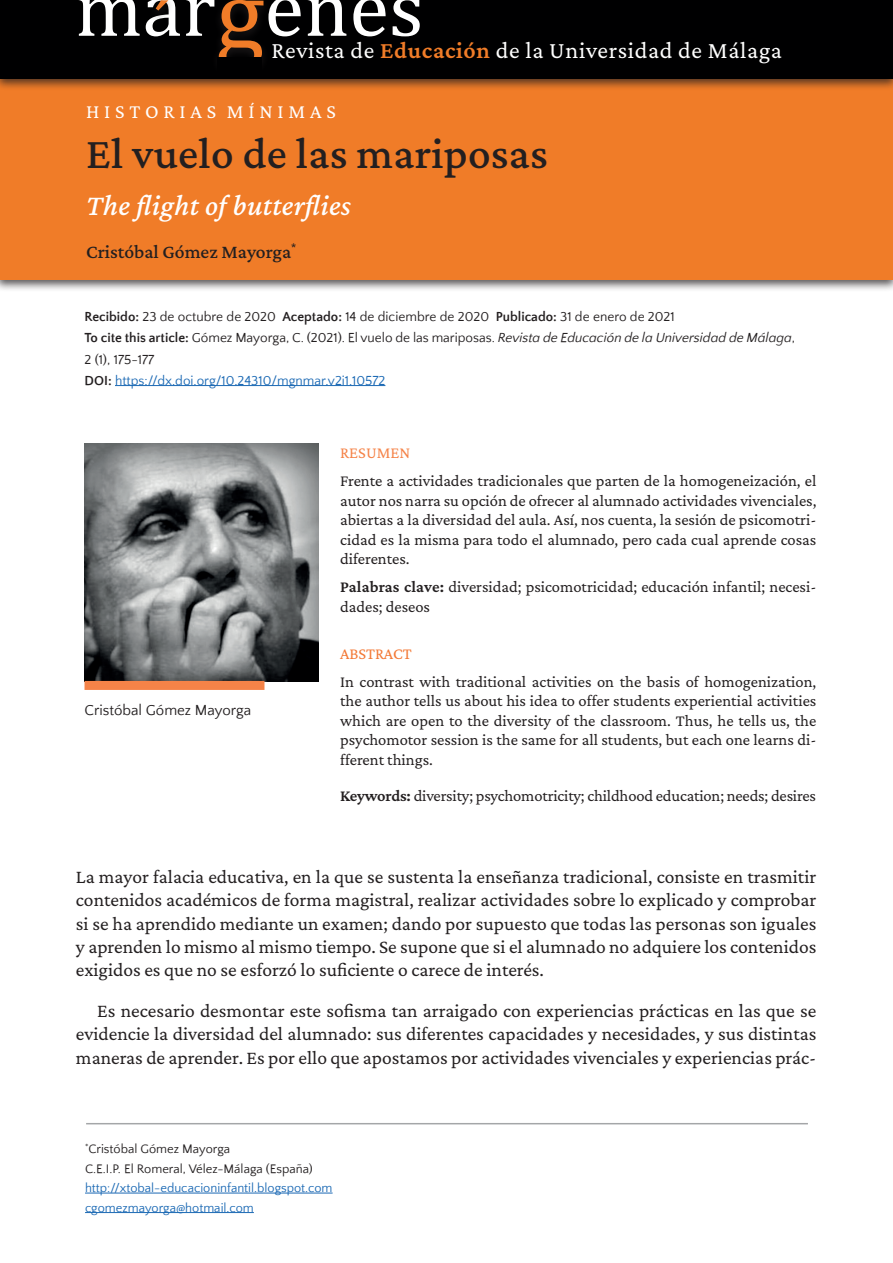
<style>
.page{position:relative;width:893px;height:1263px;background:#fff}
.page>*{position:absolute;margin:0;border:0;box-sizing:border-box;transform-origin:0 0}
.t1{font:500 45px "Crimson Pro";letter-spacing:.005em;color:#231f20}
.t2{font:italic 500 30px "Crimson Pro";letter-spacing:.01em;color:#fff}
.t3{font:24px "Crimson Pro";letter-spacing:.025em;color:#fff}
.t4{font:20.25px "Crimson Pro";letter-spacing:.24em;color:#fff}
.t5{font:19.5px/23.4px "Crimson Pro";color:#231f20;text-align:justify}
.t6{font:500 19.5px "Crimson Pro";color:#231f20}
.t7{font:16.5px/19.5px "Crimson Pro";color:#231f20;text-align:justify}
.t8{font:16.5px "Crimson Pro";color:#f37936}
.t9{font:16.5px "Crimson Pro";color:#f58348}
.t10{font:15px "Quattrocento Sans";color:#231f20}
.t11{font:13.5px/21.1px "Quattrocento Sans";color:#231f20}
.t12{font:12.75px/19.5px "Quattrocento Sans";color:#1b69b4}
.t13{font:12.75px/19.5px "Quattrocento Sans";color:#231f20}
.s1{font-weight:600;color:#f07c28}
.s2{font-weight:700}
.s3{font-style:italic}
.s4{color:#1b69b4}
.s5{font-weight:600}
</style>
<div class="page">
<div style="left:0;top:0;width:893px;height:292px;background:#231f20;opacity:.75"></div>
<div style="left:0;top:0;width:893px;height:279px;background:#f07c28"></div>
<hr style="left:86px;top:1123px;width:722px;height:1px;background:#86898b">
<hr style="left:85px;top:1193px;width:248px;height:1px;background:#1b69b4">
<hr style="left:85px;top:1212px;width:169px;height:1px;background:#1b69b4">
<div style="left:0;top:0;width:893px;height:91px;background:#231f20;opacity:.75"></div>
<div style="left:0;top:0;width:893px;height:79px;background:#000001"></div>
<svg style="left:78px;top:0;width:62px;height:36px"></svg>
<svg style="left:307px;top:0;width:39px;height:36px"></svg>
<svg style="left:353px;top:0;width:33px;height:36px"></svg>
<svg style="left:393px;top:0;width:27px;height:36px"></svg>
<svg style="left:146px;top:0;width:155px;height:59px"></svg>
<hr style="left:115px;top:385px;width:270px;height:1px;background:#1b69b4">
<img style="left:85px;top:443px;width:233px;height:239px">
<div style="left:85px;top:681px;width:179px;height:9px;background:#f58348"></div>
<h3 class="t3" style="left:272px;top:35px;width:512px">Revista de <span class="s1">Educación</span> de la Universidad de Málaga</h3>
<p class="t4" style="left:86px;top:99px;width:251px">HISTORIAS MÍNIMAS</p>
<h1 class="t1" style="left:86px;top:125px;width:463px">El vuelo de las mariposas</h1>
<h2 class="t2" style="left:86px;top:186px;width:266px">The flight of butterflies</h2>
<p class="t6" style="left:86px;top:239px;width:212px">Cristóbal Gómez Mayorga<sup>*</sup></p>
<p class="t11" style="left:85px;top:306px;width:712px"><span class="s2">Recibido:</span> 23 de octubre de 2020 <span class="s2">Aceptado:</span> 14 de diciembre de 2020 <span class="s2">Publicado:</span> 31 de enero de 2021<br><span class="s2">To cite this article:</span> Gómez Mayorga, C. (2021). El vuelo de las mariposas. <span class="s3">Revista de Educación de la Universidad de Málaga</span>, 2 (1), 175-177<br><span class="s2">DOI:</span> <span class="s4">https://dx.doi.org/10.24310/mgnmar.v2i1.10572</span></p>
<p class="t10" style="left:85px;top:703px;width:168px">Cristóbal Gómez Mayorga</p>
<p class="t9" style="left:340px;top:442px;width:72px">RESUMEN</p>
<p class="t7" style="left:340px;top:471px;width:478px">Frente a actividades tradicionales que parten de la homogeneización, el autor nos narra su opción de ofrecer al alumnado actividades vivenciales, abiertas a la diversidad del aula. Así, nos cuenta, la sesión de psicomotri&shy;cidad es la misma para todo el alumnado, pero cada cual aprende cosas diferentes.</p>
<p class="t7" style="left:340px;top:577px;width:478px"><span class="s5">Palabras clave:</span> diversidad; psicomotricidad; educación infantil; necesi&shy;dades; deseos</p>
<p class="t8" style="left:340px;top:643px;width:73px">ABSTRACT</p>
<p class="t7" style="left:340px;top:671px;width:478px">In contrast with traditional activities on the basis of homogenization, the author tells us about his idea to offer students experiential activities which are open to the diversity of the classroom. Thus, he tells us, the psychomotor session is the same for all students, but each one learns di&shy;fferent things.</p>
<p class="t7" style="left:340px;top:786px;width:477px"><span class="s5">Keywords:</span> diversity; psychomotricity; childhood education; needs; desires</p>
<p class="t5" style="left:76px;top:864px;width:742px">La mayor falacia educativa, en la que se sustenta la enseñanza tradicional, consiste en trasmitir contenidos académicos de forma magistral, realizar actividades sobre lo explicado y comprobar si se ha aprendido mediante un examen; dando por supuesto que todas las personas son iguales y aprenden lo mismo al mismo tiempo. Se supone que si el alumnado no adquiere los contenidos exigidos es que no se esforzó lo suficiente o carece de interés.</p>
<p class="t5" style="left:76px;top:998px;width:742px;text-indent:21px">Es necesario desmontar este sofisma tan arraigado con experiencias prácticas en las que se evidencie la diversidad del alumnado: sus diferentes capacidades y necesidades, y sus distintas maneras de aprender. Es por ello que apostamos por actividades vivenciales y experiencias prác-</p>
<p class="t13" style="left:85px;top:1139px;width:229px"><sup>*</sup>Cristóbal Gómez Mayorga<br>C.E.I.P. El Romeral, Vélez-Málaga (España)</p>
<p class="t12" style="left:85px;top:1178px;width:249px">http://xtobal-educacioninfantil.blogspot.com cgomezmayorga@hotmail.com</p>
</div>
